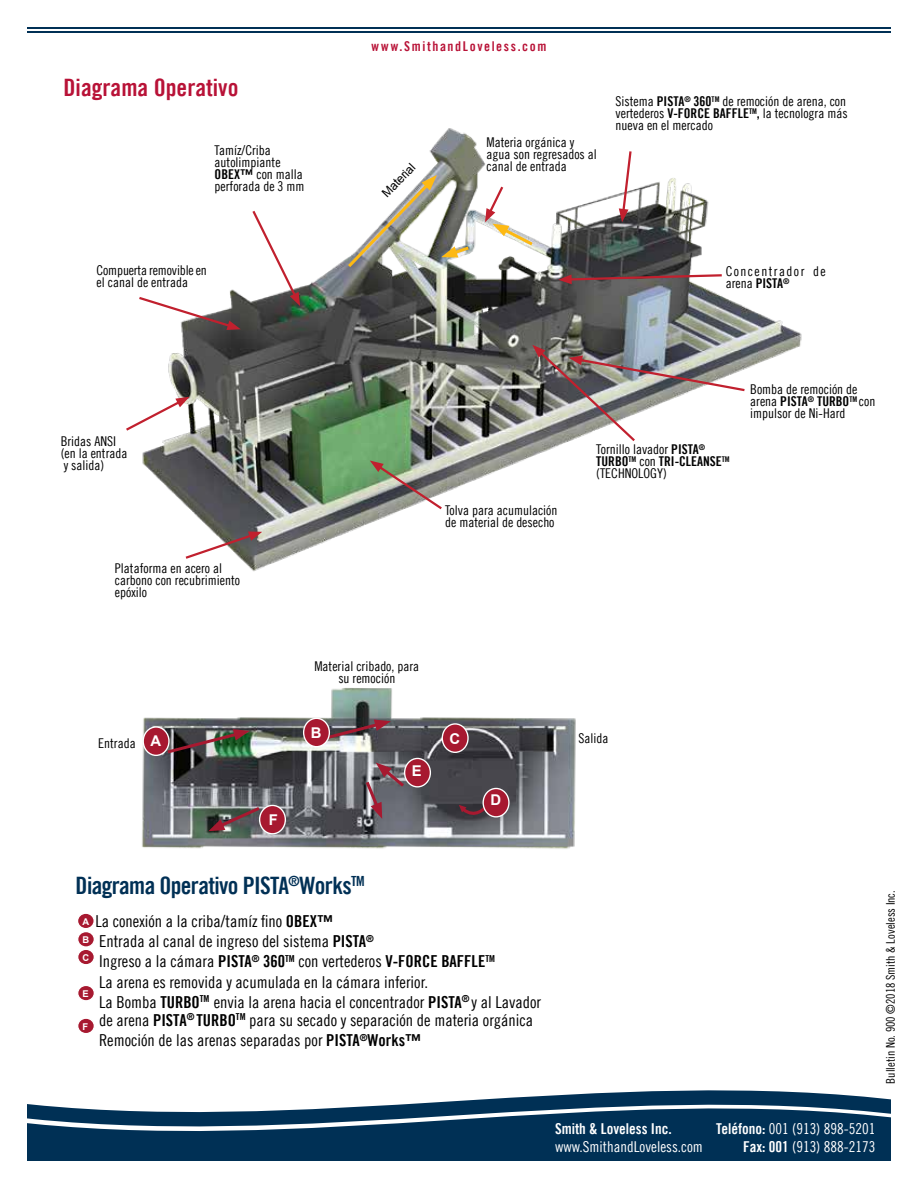
<style>
.page{position:relative;width:918px;height:1188px;background:#fff}
.page>*{position:absolute;margin:0;border:0;box-sizing:border-box;transform-origin:0 0}
.t1{font:24px "Trade Gothic LT Bold Cond Twenty";letter-spacing:-.025em;color:#003055}
.t2{font:24px "Trade Gothic LT Bold Cond Twenty";color:#b81237}
.t3{font:16.5px/20.2px "Trade Gothic LT Cond Eighteen";color:#000}
.t4{font:15px/18px "Trade Gothic LT Cond Eighteen";color:#fff;text-align:right}
.t5{font:15px "Trade Gothic LT Bold Cond Twenty";color:#fff}
.t6{font:700 14.85px "Arial";color:#fff}
.t7{font:13.5px/12px "Trade Gothic LT Cond Eighteen";color:#000}
.t8{font:13.5px "Trade Gothic LT Bold Cond Twenty";color:#000}
.t9{font:13.5px/12px "Trade Gothic LT Cond Eighteen";letter-spacing:.105em;color:#000}
.t10{font:13.5px "Trade Gothic LT Bold Cond Twenty";letter-spacing:.115em;color:#b81237}
.t11{font:12px "Trade Gothic LT Cond Eighteen";color:#000}
.t12{font:12px "Arial";color:#000}
.t13{font:700 9.3px/18px "Arial";color:#fff;text-align:justify}
.s1{font-family:"Trade Gothic LT Bold Cond Twenty"}
.s2{font-family:"Trade Gothic LT Cond Eighteen"}
</style>
<div class="page">
<hr style="left:27px;top:27px;width:864px;height:2px;background:#003055">
<hr style="left:27px;top:31px;width:864px;height:2px;background:#003055">
<img style="left:142px;top:128px;width:660px;height:412px">
<img style="left:142px;top:540px;width:434px;height:309px">
<img style="left:164px;top:729px;width:86px;height:27px">
<div style="left:143px;top:727px;width:26px;height:28px;background:#a71930;border-radius:50%"></div>
<div style="left:143px;top:726px;width:27px;height:30px;border:1px solid #fff;border-radius:50%"></div>
<svg style="left:305px;top:720px;width:86px;height:26px;background:#837277"></svg>
<div style="left:304px;top:718px;width:25px;height:29px;background:#a71930;border-radius:50%"></div>
<div style="left:303px;top:718px;width:27px;height:29px;border:1px solid #fff;border-radius:50%"></div>
<div style="left:442px;top:724px;width:26px;height:28px;background:#a71930;border-radius:50%"></div>
<div style="left:442px;top:723px;width:27px;height:30px;border:1px solid #fff;border-radius:50%"></div>
<svg style="left:459px;top:805px;width:29px;height:14px"></svg>
<div style="left:483px;top:788px;width:26px;height:29px;background:#a71930;border-radius:50%"></div>
<div style="left:483px;top:788px;width:27px;height:30px;border:1px solid #fff;border-radius:50%"></div>
<svg style="left:208px;top:804px;width:55px;height:27px"></svg>
<div style="left:405px;top:758px;width:25px;height:29px;background:#a71930;border-radius:50%"></div>
<div style="left:404px;top:758px;width:27px;height:30px;border:1px solid #fff;border-radius:50%"></div>
<div style="left:260px;top:805px;width:25px;height:29px;background:#a71930;border-radius:50%"></div>
<div style="left:259px;top:805px;width:27px;height:29px;border:1px solid #fff;border-radius:50%"></div>
<svg style="left:363px;top:762px;width:44px;height:57px;background:#7b6b73"></svg>
<svg style="left:139px;top:295px;width:102px;height:35px"></svg>
<svg style="left:250px;top:208px;width:50px;height:98px"></svg>
<svg style="left:619px;top:149px;width:14px;height:73px"></svg>
<svg style="left:558px;top:273px;width:166px;height:11px;background:#886467"></svg>
<svg style="left:532px;top:345px;width:215px;height:99px"></svg>
<svg style="left:370px;top:461px;width:74px;height:50px;background:#98988c"></svg>
<svg style="left:126px;top:397px;width:64px;height:36px"></svg>
<svg style="left:345px;top:175px;width:127px;height:95px"></svg>
<svg style="left:183px;top:532px;width:79px;height:29px"></svg>
<svg style="left:485px;top:184px;width:51px;height:64px"></svg>
<div style="left:78px;top:913px;width:16px;height:16px;background:#a71930;border-radius:50%"></div>
<div style="left:77px;top:913px;width:18px;height:16px;border:1px solid #fff;border-radius:50%"></div>
<svg style="left:78px;top:932px;width:16px;height:15px"></svg>
<div style="left:77px;top:931px;width:18px;height:17px;border:1px solid #fff;border-radius:50%"></div>
<div style="left:78px;top:949px;width:16px;height:16px;background:#a71930;border-radius:50%"></div>
<div style="left:77px;top:949px;width:18px;height:16px;border:1px solid #fff;border-radius:50%"></div>
<svg style="left:78px;top:985px;width:16px;height:16px"></svg>
<div style="left:77px;top:985px;width:18px;height:17px;border:1px solid #fff;border-radius:50%"></div>
<div style="left:78px;top:1018px;width:16px;height:16px;background:#a71930;border-radius:50%"></div>
<div style="left:77px;top:1018px;width:18px;height:16px;border:1px solid #fff;border-radius:50%"></div>
<svg style="left:27px;top:1090px;width:864px;height:71px;fill:#003055"></svg>
<svg style="left:27px;top:1104px;width:864px;height:30px"></svg>
<h1 class="t2" style="left:64px;top:73px;width:176px">Diagrama Operativo</h1>
<p class="t7" style="left:215px;top:144px;width:91px">Tamíz/Criba autolimpiante<br><span class="s1">OBEX™</span> con malla perforada de 3 mm</p>
<p class="t7" style="left:97px;top:265px;width:112px">Compuerta removible en el canal de entrada</p>
<p class="t10" style="left:372px;top:38px;width:176px">www.SmithandLoveless.com</p>
<p class="t12" style="left:378px;top:190px;width:44px;rotate:-46deg">Material</p>
<p class="t7" style="left:487px;top:136px;width:112px">Materia orgánica y agua son regresados al canal de entrada</p>
<p class="t7" style="left:616px;top:95px;width:234px;text-align:justify">Sistema <span class="s1">PISTA</span><sup>®</sup> <span class="s1">360</span><sup>TM</sup> de remoción de arena, con vertederos <span class="s1">V-FORCE BAFFLE</span><sup>TM</sup><span class="s1">,</span> la tecnologra más nueva en el mercado</p>
<p class="t9" style="left:726px;top:265px;width:102px">Concentrador de arena <span class="s1">PISTA</span><sup>®</sup></p>
<p class="t7" style="left:61px;top:435px;width:68px">Bridas ANSI (en la entrada y salida)</p>
<p class="t7" style="left:115px;top:562px;width:127px">Plataforma en acero al carbono con recubrimiento epóxilo</p>
<p class="t7" style="left:445px;top:504px;width:114px">Tolva para acumulación de material de desecho</p>
<p class="t7" style="left:596px;top:443px;width:110px">Tornillo lavador <span class="s1">PISTA</span><sup>®</sup></p>
<p class="t8" style="left:596px;top:453px;width:135px">TURBO<sup>TM</sup> <span class="s2">con</span> TRI-CLEANSE<sup>TM</sup></p>
<p class="t7" style="left:596px;top:467px;width:72px">(TECHNOLOGY)</p>
<p class="t7" style="left:750px;top:383px;width:109px">Bomba de remoción de</p>
<p class="t8" style="left:750px;top:393px;width:127px"><span class="s2">arena</span> PISTA<sup>®</sup> TURBO<sup>TM</sup> <span class="s2">con</span></p>
<p class="t7" style="left:750px;top:407px;width:97px">impulsor de Ni-Hard</p>
<p class="t7" style="left:98px;top:737px;width:39px">Entrada</p>
<p class="t6" style="left:151px;top:731px;width:12px">A</p>
<p class="t6" style="left:269px;top:809px;width:11px">F</p>
<p class="t7" style="left:314px;top:660px;width:106px;text-align:center">Material cribado, para su remoción</p>
<p class="t6" style="left:311px;top:723px;width:12px">B</p>
<p class="t6" style="left:412px;top:761px;width:11px">E</p>
<p class="t6" style="left:450px;top:729px;width:12px">C</p>
<p class="t6" style="left:490px;top:790px;width:12px">D</p>
<p class="t7" style="left:579px;top:732px;width:31px">Salida</p>
<h1 class="t1" style="left:76px;top:871px;width:291px">Diagrama Operativo PISTA<sup>®</sup>Works<sup>TM</sup></h1>
<p class="t3" style="left:95px;top:911px;width:447px">La conexión a la criba/tamíz fino <span class="s1">OBEX™<br></span>Entrada al canal de ingreso del sistema <span class="s1">PISTA</span><sup>®<br></sup>Ingreso a la cámara <span class="s1">PISTA</span><sup>®</sup> <span class="s1">360</span><sup>TM</sup> con vertederos <span class="s1">V-FORCE BAFFLE</span><sup>TM<br></sup>La arena es removida y acumulada en la cámara inferior.<br>La Bomba <span class="s1">TURBO</span><sup>TM</sup> envia la arena hacia el concentrador <span class="s1">PISTA</span><sup>®</sup> y al Lavador</p>
<p class="t3" style="left:99px;top:1010px;width:436px">de arena <span class="s1">PISTA</span><sup>®</sup> <span class="s1">TURBO</span><sup>TM</sup> para su secado y separación de materia orgánica<br>Remoción de las arenas separadas por <span class="s1">PISTA</span><sup>®</sup><span class="s1">Works™</span></p>
<p class="t13" style="left:82px;top:913px;width:8px">A B C</p>
<p class="t13" style="left:83px;top:985px;width:8px">E</p>
<p class="t13" style="left:83px;top:1018px;width:7px">F</p>
<p class="t11" style="left:883px;top:1084px;width:195px;rotate:-90deg">Bulletin No. 900 ©2018 Smith &amp; Loveless Inc.</p>
<p class="t5" style="left:555px;top:1119px;width:118px">Smith &amp; Loveless Inc.</p>
<p class="t4" style="left:555px;top:1137px;width:149px">www.SmithandLoveless.com</p>
<p class="t4" style="left:716px;top:1119px;width:161px"><span class="s1">Teléfono:</span> 001 (913) 898-5201<br><span class="s1">Fax: 001</span> (913) 888-2173</p>
</div>
